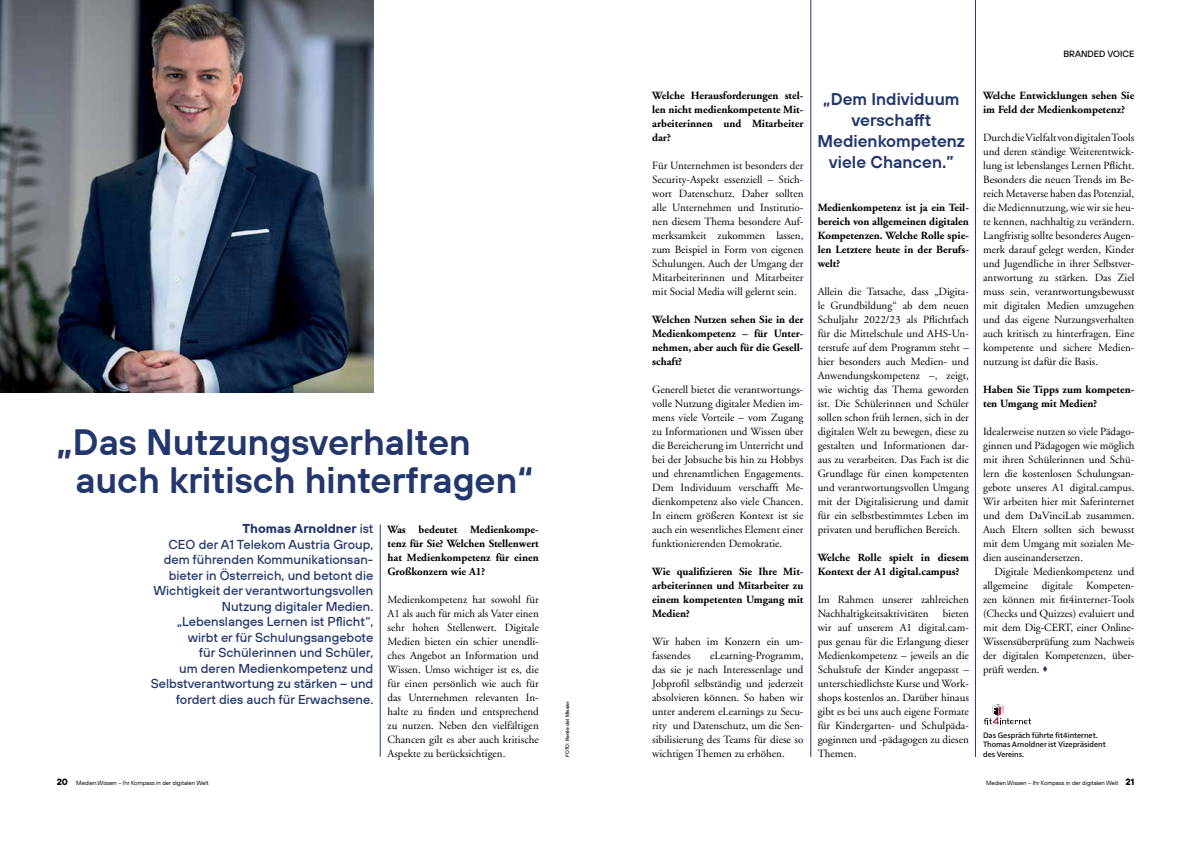
<style>
.page{position:relative;width:1191px;height:842px;background:#fff}
.page>*{position:absolute;margin:0;border:0;box-sizing:border-box;transform-origin:0 0}
.t1{font:600 36.6px/37.7px "TT Hoves";color:#23376d}
.t2{font:600 17px/21px "TT Hoves";color:#23376d;text-align:center}
.t3{font:500 12.9px/15.5px "TT Hoves";color:#23376d;text-align:right}
.t4{font:11px/14px "Adobe Garamond";color:#000;text-align:justify}
.t5{font:700 11px/14px "Adobe Garamond";color:#000;text-align:justify}
.t6{font:500 9px "TT Hoves";color:#000}
.t7{font:700 9px "TT Hoves";color:#000}
.t8{font:500 8px/9.6px "Solitaire MVB Pro";color:#000}
.t9{font:6px "TT Hoves";color:#000}
.t10{font:500 5px "TT Hoves";color:#000}
.s1{font-weight:700}
.s2{color:#23376d}
.s3{font-weight:700;font-size:9px}
</style>
<div class="page">
<hr style="left:380px;top:525px;width:1px;height:232px;background:#23376d">
<hr style="left:810px;top:0;width:1px;height:757px;background:#23376d">
<hr style="left:975px;top:0;width:1px;height:757px;background:#23376d">
<img style="left:0;top:0;width:373px;height:393px">
<svg style="left:983px;top:704px;width:48px;height:20px"></svg>
<h1 class="t1" style="left:75px;top:422px;width:459px;text-indent:-19px">„Das Nutzungsverhalten auch kritisch hinterfragen“</h1>
<p class="t3" style="left:154px;top:521px;width:221px"><span class="s1">Thomas Arnoldner</span> ist<br>CEO der A1 Telekom Austria Group, dem führenden Kommunikationsan&shy;bieter in Österreich, und betont die<br>Wichtigkeit der verantwortungsvollen<br>Nutzung digitaler Medien.</p>
<p class="t3" style="left:177px;top:614px;width:198px">„Lebenslanges Lernen ist Pflicht“,</p>
<p class="t3" style="left:151px;top:629px;width:224px">wirbt er für Schulungsangebote<br>für Schülerinnen und Schüler,<br>um deren Medienkompetenz und<br>Selbstverantwortung zu stärken – und fordert dies auch für Erwachsene.</p>
<p class="t5" style="left:387px;top:522px;width:153px">Was bedeutet Medienkompe&shy;tenz für Sie? Welchen Stellenwert hat Medienkompetenz für einen Großkonzern wie A1?</p>
<p class="t4" style="left:387px;top:592px;width:153px">Medienkompetenz hat sowohl für A1 als auch für mich als Vater einen sehr hohen Stellenwert. Digitale Medien bieten ein schier unendli&shy;ches Angebot an Information und Wissen. Umso wichtiger ist es, die für einen persönlich wie auch für das Unternehmen relevanten In&shy;halte zu fnden und entsprechend zu nutzen. Neben den vielfältigen Chancen gilt es aber auch kritische Aspekte zu berücksichtigen.</p>
<p class="t7" style="left:57px;top:776px;width:13px">20</p>
<p class="t9" style="left:76px;top:779px;width:134px">Medien.Wissen – Ihr Kompass in der digitalen Welt</p>
<p class="t10" style="left:564px;top:757px;width:57px;rotate:-90deg">FOTO: Renée del Missier</p>
<p class="t5" style="left:652px;top:88px;width:153px">Welche Herausforderungen stel&shy;len nicht medienkompetente Mit&shy;arbeiterinnen und Mitarbeiter dar?</p>
<p class="t4" style="left:652px;top:158px;width:153px">Für Unternehmen ist besonders der Security-Aspekt essenziell – Stich&shy;wort Datenschutz. Daher sollten alle Unternehmen und Institutio&shy;nen diesem Thema besondere Auf&shy;merksamkeit zukommen lassen, zum Beispiel in Form von eigenen Schulungen. Auch der Umgang der Mitarbeiterinnen und Mitarbeiter mit Social Media will gelernt sein.</p>
<p class="t5" style="left:652px;top:312px;width:153px">Welchen Nutzen sehen Sie in der Medienkompetenz – für Unter&shy;nehmen, aber auch für die Gesell&shy;schaft?</p>
<p class="t4" style="left:652px;top:383px;width:153px">Generell bietet die verantwortungs&shy;volle Nutzung digitaler Medien im&shy;mens viele Vorteile – vom Zugang zu Informationen und Wissen über die Bereicherung im Unterricht und bei der Jobsuche bis hin zu Hobbys und ehrenamtlichen Engagements.<br>Dem Individuum verschafft Me&shy;dienkompetenz also viele Chancen.<br>In einem größeren Kontext ist sie auch ein wesentliches Element einer funktionierenden Demokratie.</p>
<p class="t5" style="left:652px;top:565px;width:153px">Wie qualifzieren Sie Ihre Mit&shy;arbeiterinnen und Mitarbeiter zu einem kompetenten Umgang mit Medien?</p>
<p class="t4" style="left:652px;top:635px;width:153px">Wir haben im Konzern ein um&shy;fassendes</p>
<p class="t4" style="left:652px;top:649px;width:153px;text-indent:58px">eLearning-Programm, das sie je nach Interessenlage und Jobprofl selbständig und jederzeit absolvieren können. So haben wir unter anderem eLearnings zu Secu&shy;rity und Datenschutz, um die Sen&shy;sibilisierung des Teams für diese so wichtigen Themen zu erhöhen.</p>
<p class="t2" style="left:823px;top:88px;width:138px">„Dem Individuum</p>
<p class="t2" style="left:851px;top:109px;width:82px">verschafft</p>
<h2 class="t2" style="left:817px;top:130px;width:149px">Medienkompetenz viele Chancen.”</h2>
<p class="t5" style="left:817px;top:201px;width:153px">Medienkompetenz ist ja ein Teil&shy;bereich von allgemeinen digitalen Kompetenzen. Welche Rolle spie&shy;len Letztere heute in der Berufs&shy;welt?</p>
<p class="t4" style="left:817px;top:285px;width:153px">Allein die Tatsache, dass „Digita&shy;le Grundbildung“ ab dem neuen Schuljahr 2022/23 als Pfichtfach für die Mittelschule und AHS-Un&shy;terstufe auf dem Programm steht – hier besonders auch Medien- und Anwendungskompetenz –, zeigt, wie wichtig das Thema geworden ist. Die Schülerinnen und Schüler sollen schon früh lernen, sich in der digitalen Welt zu bewegen, diese zu gestalten und Informationen dar&shy;aus zu verarbeiten. Das Fach ist die Grundlage für einen kompetenten und verantwortungsvollen Umgang mit der Digitalisierung und damit für ein selbstbestimmtes Leben im privaten und berufichen Bereich.</p>
<p class="t5" style="left:817px;top:551px;width:153px">Welche Rolle spielt in diesem<br>Kontext der A1 digital.campus?</p>
<p class="t4" style="left:817px;top:593px;width:153px">Im Rahmen unserer zahlreichen<br>Nachhaltigkeitsaktivitäten</p>
<p class="t4" style="left:817px;top:607px;width:153px;text-indent:125px">bieten wir auf unserem A1 digital.cam&shy;pus genau für die Erlangung dieser Medienkompetenz – jeweils an die Schulstufe der Kinder angepasst – unterschiedlichste Kurse und Work&shy;shops kostenlos an. Darüber hinaus gibt es bei uns auch eigene Formate für Kindergarten- und Schulpäda&shy;goginnen und -pädagogen zu diesen Themen.</p>
<p class="t6" style="left:1063px;top:48px;width:73px">BRANDED VOICE</p>
<p class="t5" style="left:983px;top:89px;width:153px">Welche Entwicklungen sehen Sie im Feld der Medienkompetenz?</p>
<p class="t4" style="left:983px;top:131px;width:153px">Durch die Vielfalt von digitalen Tools und deren ständige Weiterentwick&shy;lung ist lebenslanges Lernen Pficht.<br>Besonders die neuen Trends im Be&shy;reich Metaverse haben das Potenzial, die Mediennutzung, wie wir sie heu&shy;te kennen, nachhaltig zu verändern.<br>Langfristig sollte besonderes Augen&shy;merk darauf gelegt werden, Kinder und Jugendliche in ihrer Selbstver&shy;antwortung zu stärken. Das Ziel muss sein, verantwortungsbewusst mit digitalen Medien umzugehen und das eigene Nutzungsverhalten auch kritisch zu hinterfragen. Eine kompetente und sichere Medien&shy;nutzung ist dafür die Basis.</p>
<p class="t5" style="left:983px;top:383px;width:153px">Haben Sie Tipps zum kompeten&shy;ten Umgang mit Medien?</p>
<p class="t4" style="left:983px;top:425px;width:153px">Idealerweise nutzen so viele Pädago&shy;ginnen und Pädagogen wie möglich mit ihren Schülerinnen und Schü&shy;lern die kostenlosen Schulungsan&shy;gebote unseres A1 digital.campus.<br>Wir arbeiten hier mit Saferinternet und dem DaVinciLab zusammen.<br>Auch Eltern sollten sich bewusst mit dem Umgang mit sozialen Me&shy;dien auseinandersetzen.</p>
<p class="t4" style="left:983px;top:565px;width:153px;text-indent:11px">Digitale Medienkompetenz und allgemeine digitale Kompeten&shy;zen können mit ft4internet-Tools (Checks und Quizzes) evaluiert und mit dem Dig-CERT, einer Online-Wissensüberprüfung zum Nachweis der digitalen Kompetenzen, über&shy;prüft werden. <span class="s2">•</span></p>
<p class="t8" style="left:983px;top:730px;width:124px">Das Gespräch führte ft4internet.<br>Thomas Arnoldner ist Vizepräsident des Vereins.</p>
<p class="t9" style="left:986px;top:779px;width:150px">Medien.Wissen – Ihr Kompass in der digitalen Welt <span class="s3">21</span></p>
</div>
